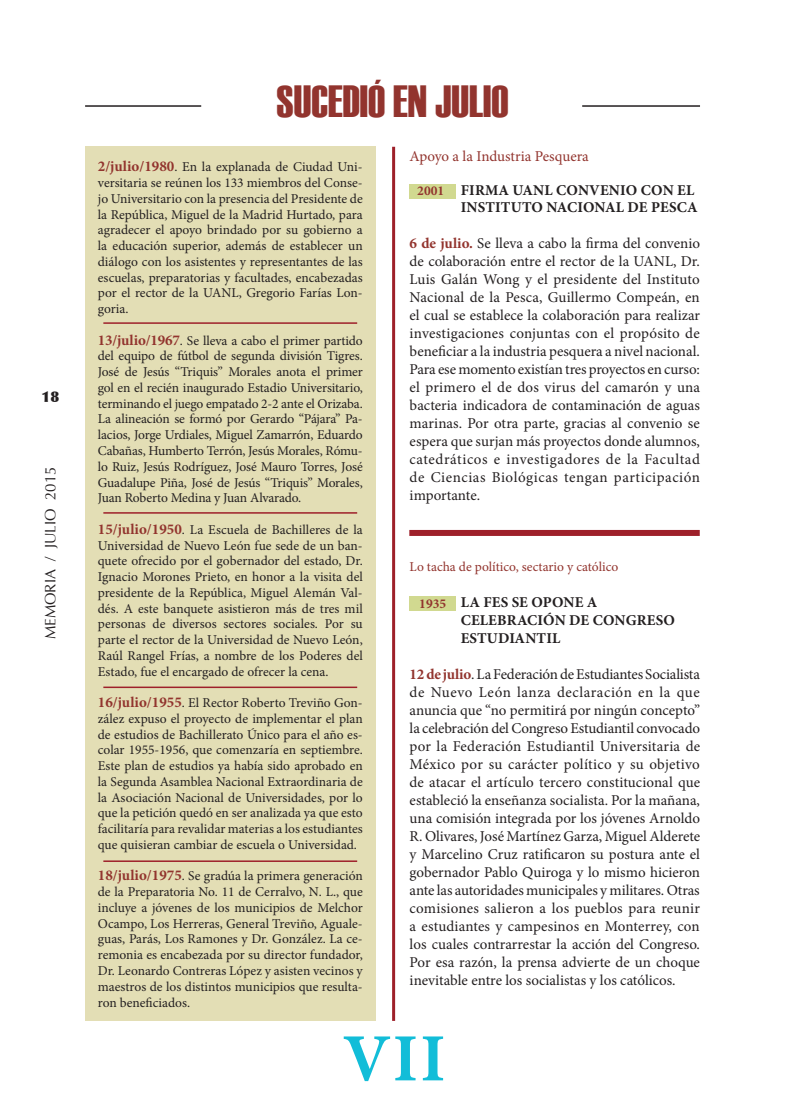
<style>
.page{position:relative;width:808px;height:1106px;background:#fff}
.page>*{position:absolute;margin:0;border:0;box-sizing:border-box;transform-origin:0 0}
.t1{font:700 67.5px "Minion Pro";color:#12bdd8}
.t2{font:45px "Haettenschweiler";color:#92342e}
.t3{font:15px/18px "Minion Pro";letter-spacing:.005em;color:#231f20;text-align:justify}
.t4{font:700 15px/18px "Minion Pro";letter-spacing:.01em;color:#231f20}
.t5{font:15px "Minion Pro";color:#92342e}
.t6{font:15px "Optima";color:#231f20}
.t7{font:900 15px "Optima";color:#231f20}
.t8{font:13.5px/15.8px "Minion Pro";color:#231f20;text-align:justify}
.t9{font:13.5px "Minion Pro";color:#92342e}
.t10{font:700 13.5px "Minion Pro";color:#92342e}
.s1{font-weight:700;font-size:15px;color:#92342e}
.s2{font-weight:700;color:#92342e}
</style>
<div class="page">
<div style="left:409px;top:184px;width:46px;height:14px;background:#d1d990"></div>
<div style="left:85px;top:147px;width:291px;height:873px;background:#e3deb5"></div>
<hr style="left:392px;top:147px;width:3px;height:873px;background:#9e202a">
<hr style="left:85px;top:105px;width:116px;height:2px;background:#231f20">
<hr style="left:582px;top:105px;width:118px;height:2px;background:#231f20">
<div style="left:410px;top:596px;width:46px;height:14px;background:#d1d990"></div>
<div style="left:409px;top:530px;width:291px;height:6px;background:#9e202a"></div>
<hr style="left:103px;top:322px;width:254px;height:2px;background:#9e202a">
<hr style="left:103px;top:512px;width:254px;height:1px;background:#9e202a">
<hr style="left:103px;top:686px;width:254px;height:2px;background:#9e202a">
<hr style="left:103px;top:860px;width:254px;height:2px;background:#9e202a">
<p class="t7" style="left:42px;top:388px;width:19px">18</p>
<p class="t6" style="left:42px;top:639px;width:174px;rotate:-90deg">MEMORIA / JULIO 2015</p>
<p class="t2" style="left:277px;top:70px;width:233px">SUCEDIÓ EN JULIO</p>
<p class="t8" style="left:98px;top:159px;width:266px"><span class="s1">2/julio/1980</span>. En la explanada de Ciudad Uni&shy;versitaria se reúnen los 133 miembros del Conse&shy;jo Universitario con la presencia del Presidente de la República, Miguel de la Madrid Hurtado, para agradecer el apoyo brindado por su gobierno a la educación superior, además de establecer un diálogo con los asistentes y representantes de las escuelas, preparatorias y facultades, encabezadas por el rector de la UANL, Gregorio Farías Lon&shy;goria.</p>
<p class="t8" style="left:98px;top:332px;width:266px"><span class="s1">13/julio/1967</span>. Se lleva a cabo el primer partido del equipo de fútbol de segunda división Tigres.<br>José de Jesús “Triquis” Morales anota el primer gol en el recién inaugurado Estadio Universitario, terminando el juego empatado 2-2 ante el Orizaba.<br>La alineación se formó por Gerardo “Pájara” Pa&shy;lacios, Jorge Urdiales, Miguel Zamarrón, Eduardo Cabañas, Humberto Terrón, Jesús Morales, Rómu&shy;lo Ruiz, Jesús Rodríguez, José Mauro Torres, José Guadalupe Piña, José de Jesús “Triquis” Morales, Juan Roberto Medina y Juan Alvarado.</p>
<p class="t8" style="left:98px;top:521px;width:266px"><span class="s1">15/julio/1950</span>. La Escuela de Bachilleres de la Universidad de Nuevo León fue sede de un ban&shy;quete ofrecido por el gobernador del estado, Dr.<br>Ignacio Morones Prieto, en honor a la visita del presidente de la República, Miguel Alemán Val&shy;dés. A este banquete asistieron más de tres mil personas de diversos sectores sociales. Por su parte el rector de la Universidad de Nuevo León, Raúl Rangel Frías, a nombre de los Poderes del Estado, fue el encargado de ofrecer la cena.</p>
<p class="t8" style="left:98px;top:695px;width:266px"><span class="s1">16/julio/1955</span>. El Rector Roberto Treviño Gon&shy;zález expuso el proyecto de implementar el plan de estudios de Bachillerato Único para el año es&shy;colar 1955-1956, que comenzaría en septiembre.<br>Este plan de estudios ya había sido aprobado en la Segunda Asamblea Nacional Extraordinaria de la Asociación Nacional de Universidades, por lo que la petición quedó en ser analizada ya que esto facilitaría para revalidar materias a los estudiantes que quisieran cambiar de escuela o Universidad.</p>
<p class="t8" style="left:98px;top:868px;width:266px"><span class="s1">18/julio/1975</span>. Se gradúa la primera generación de la Preparatoria No. 11 de Cerralvo, N. L., que incluye a jóvenes de los municipios de Melchor Ocampo, Los Herreras, General Treviño, Aguale&shy;guas, Parás, Los Ramones y Dr. González. La ce&shy;remonia es encabezada por su director fundador, Dr. Leonardo Contreras López y asisten vecinos y maestros de los distintos municipios que resulta&shy;ron beneficiados.</p>
<p class="t5" style="left:410px;top:146px;width:181px">Apoyo a la Industria Pesquera</p>
<p class="t4" style="left:461px;top:181px;width:238px;line-height:17.2px">FIRMA UANL CONVENIO CON EL<br>INSTITUTO NACIONAL DE PESCA</p>
<p class="t3" style="left:410px;top:234px;width:292px"><span class="s2">6 de julio.</span> Se lleva a cabo la firma del convenio de colaboración entre el rector de la UANL, Dr.<br>Luis Galán Wong y el presidente del Instituto Nacional de la Pesca, Guillermo Compeán, en el cual se establece la colaboración para realizar investigaciones conjuntas con el propósito de beneficiar a la industria pesquera a nivel nacional.<br>Para ese momento existían tres proyectos en curso: el primero el de dos virus del camarón y una bacteria indicadora de contaminación de aguas marinas. Por otra parte, gracias al convenio se espera que surjan más proyectos donde alumnos, catedráticos e investigadores de la Facultad de Ciencias Biológicas tengan participación importante.</p>
<p class="t10" style="left:417px;top:181px;width:28px">2001</p>
<p class="t9" style="left:410px;top:557px;width:210px">Lo tacha de político, sectario y católico</p>
<p class="t4" style="left:461px;top:593px;width:216px">LA FES SE OPONE A<br>CELEBRACIÓN DE CONGRESO<br>ESTUDIANTIL</p>
<p class="t3" style="left:410px;top:665px;width:292px"><span class="s2">12 de julio</span>. La Federación de Estudiantes Socialista de Nuevo León lanza declaración en la que anuncia que “no permitirá por ningún concepto” la celebración del Congreso Estudiantil convocado por la Federación Estudiantil Universitaria de México por su carácter político y su objetivo de atacar el artículo tercero constitucional que estableció la enseñanza socialista. Por la mañana, una comisión integrada por los jóvenes Arnoldo R. Olivares, José Martínez Garza, Miguel Alderete y Marcelino Cruz ratificaron su postura ante el gobernador Pablo Quiroga y lo mismo hicieron ante las autoridades municipales y militares. Otras comisiones salieron a los pueblos para reunir a estudiantes y campesinos en Monterrey, con los cuales contrarrestar la acción del Congreso.<br>Por esa razón, la prensa advierte de un choque inevitable entre los socialistas y los católicos.</p>
<p class="t10" style="left:419px;top:594px;width:28px">1935</p>
<p class="t1" style="left:343px;top:1011px;width:105px">VII</p>
</div>
